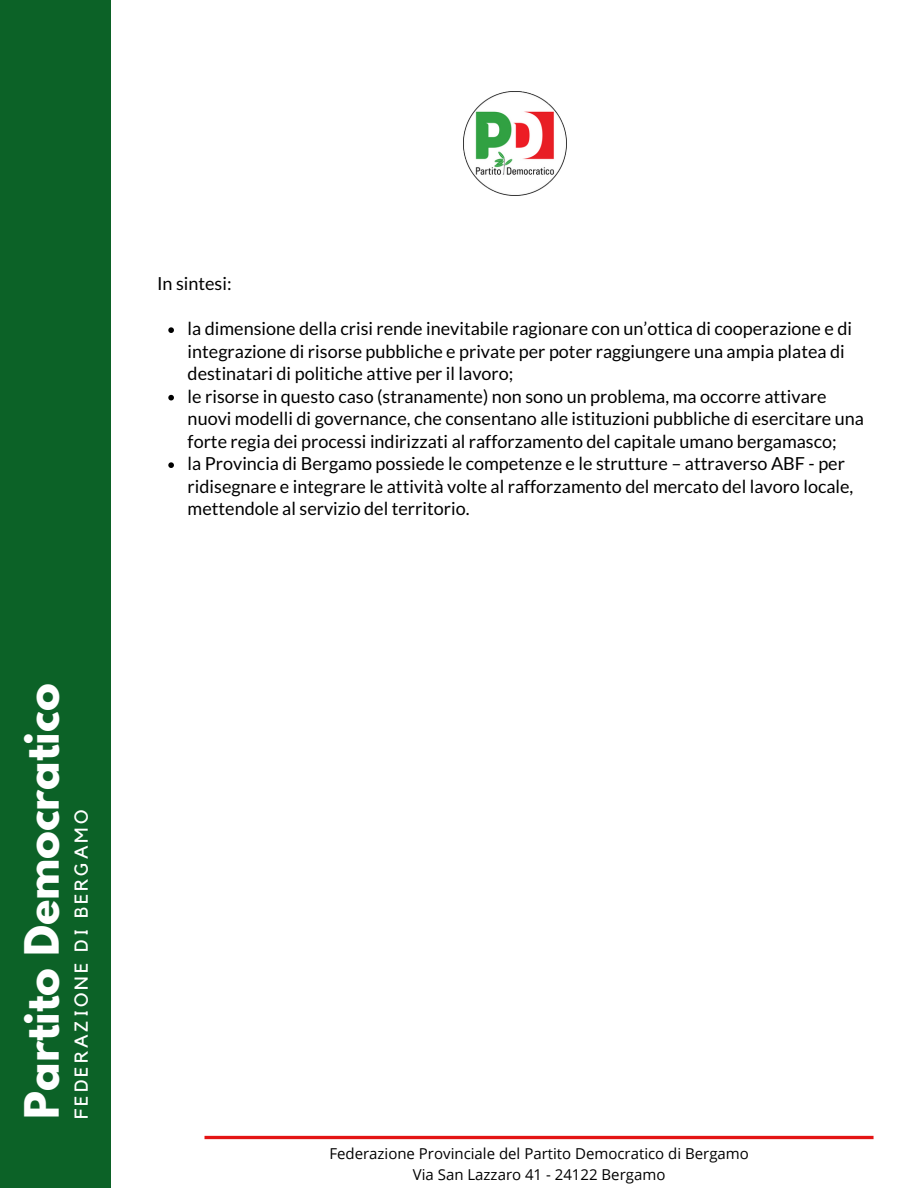
<style>
.page{position:relative;width:918px;height:1188px;background:#0c6227}
.page>*{position:absolute;margin:0;border:0;box-sizing:border-box;transform-origin:0 0}
.t1{font:700 41.85px "League Spartan";color:#fff}
.t2{font:18.75px "Kollektif";letter-spacing:.16em;color:#fff}
.t3{font:18px/22.5px "Lato";color:#000}
.t4{font:15px "Open Sans";color:#000}
</style>
<div class="page">
<div style="left:112px;top:0;width:805px;height:1188px;background:#fff"></div>
<img style="left:463px;top:92px;width:104px;height:103px">
<hr style="left:205px;top:1136px;width:669px;height:3px;background:#e41414">
<svg style="left:168px;top:327px;width:6px;height:6px"></svg>
<svg style="left:168px;top:395px;width:6px;height:5px"></svg>
<svg style="left:168px;top:462px;width:6px;height:6px"></svg>
<p class="t1" style="left:21px;top:1119px;width:436px;rotate:-90deg">Partito Democratico</p>
<p class="t2" style="left:73px;top:1119px;width:310px;rotate:-90deg">FEDERAZIONE DI BERGAMO</p>
<p class="t3" style="left:157px;top:272px;width:76px">In sintesi:</p>
<p class="t3" style="left:188px;top:317px;width:666px">la dimensione della crisi rende inevitabile ragionare con un’ottica di cooperazione e di integrazione di risorse pubbliche e private per poter raggiungere una ampia platea di destinatari di politiche attive per il lavoro;</p>
<p class="t3" style="left:188px;top:385px;width:678px">le risorse in questo caso (stranamente) non sono un problema, ma occorre attivare nuovi modelli di governance, che consentano alle istituzioni pubbliche di esercitare una forte regia dei processi indirizzati al rafforzamento del capitale umano bergamasco;</p>
<p class="t3" style="left:188px;top:452px;width:667px">la Provincia di Bergamo possiede le competenze e le strutture – attraverso ABF - per ridisegnare e integrare le attività volte al rafforzamento del mercato del lavoro locale, mettendole al servizio del territorio.</p>
<p class="t4" style="left:329px;top:1143px;width:421px">Federazione Provinciale del Partito Democratico di Bergamo</p>
<p class="t4" style="left:413px;top:1164px;width:254px">Via San Lazzaro 41 - 24122 Bergamo</p>
</div>
